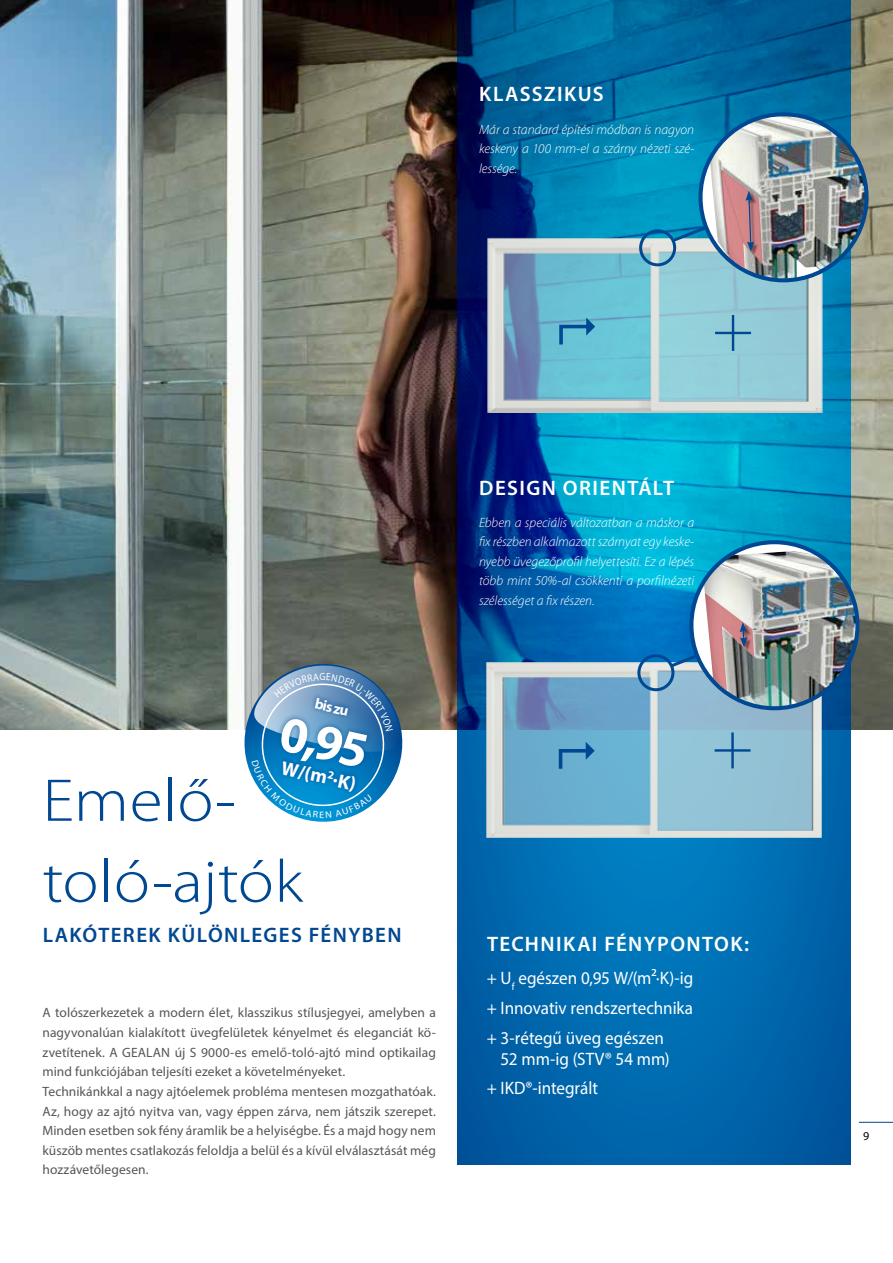
<style>
.page{position:relative;width:893px;height:1263px;background:#fff}
.page>*{position:absolute;margin:0;border:0;box-sizing:border-box;transform-origin:0 0}
.t1{font:300 60.75px/81px "Myriad Pro";letter-spacing:.005em;color:#004891;scale:1.11 1}
.t2{font:700 51px "Myriad Pro";color:#fff}
.t3{font:600 21px "Myriad Pro";letter-spacing:.065em;color:#fff}
.t4{font:600 21px "Myriad Pro";letter-spacing:.065em;color:#004891}
.t5{font:700 19.5px "Myriad Pro";color:#fff}
.t6{font:18px/29.5px "Myriad Pro";letter-spacing:-.005em;color:#fff;text-align:justify;scale:.95 1}
.t7{font:700 15px "Myriad Pro";color:#fff}
.t8{font:13.5px/19.6px "Myriad Pro";letter-spacing:.005em;color:#565655}
.t9{font:italic 300 13.5px/19.6px "Myriad Pro";color:#fff;text-align:justify}
.t10{font:12px "Myriad Pro";color:#000}
.t11{font:10.5px "Myriad Pro";color:#fff;scale:.9 1}
</style>
<div class="page">
<img style="left:0;top:0;width:893px;height:730px">
<svg style="left:457px;top:0;width:393px;height:1165px;background:#006ba9"></svg>
<hr style="left:859px;top:1122px;width:34px;height:1px;background:#004891">
<img style="left:487px;top:662px;width:334px;height:175px">
<svg style="left:559px;top:742px;width:36px;height:27px"></svg>
<svg style="left:715px;top:732px;width:35px;height:36px"></svg>
<img style="left:704px;top:551px;width:153px;height:157px">
<div style="left:637px;top:654px;width:37px;height:37px;border:3px solid #004891;border-radius:50%"></div>
<img style="left:487px;top:238px;width:335px;height:175px">
<svg style="left:559px;top:318px;width:36px;height:26px"></svg>
<svg style="left:715px;top:315px;width:36px;height:36px"></svg>
<img style="left:709px;top:114px;width:158px;height:166px">
<div style="left:698px;top:112px;width:171px;height:170px;border:4px solid #004891;border-radius:50%"></div>
<div style="left:639px;top:229px;width:37px;height:37px;border:3px solid #004891;border-radius:50%"></div>
<img style="left:669px;top:170px;width:118px;height:98px">
<img style="left:667px;top:593px;width:111px;height:98px">
<svg style="left:237px;top:658px;width:173px;height:164px"></svg>
<h3 class="t3" style="left:479px;top:81px;width:126px">KLASSZIKUS</h3>
<p class="t9" style="left:479px;top:119px;width:217px">Már a standard építési módban is nagyon keskeny a 100 mm-el a szárny nézeti szé&shy;lessége.</p>
<p class="t11" style="left:319px;top:670px;width:8px">G</p>
<p class="t7" style="left:317px;top:694px;width:36px;rotate:12deg">bis zu</p>
<h2 class="t2" style="left:287px;top:700px;width:90px;rotate:12deg">0,95</h2>
<h3 class="t5" style="left:284px;top:755px;width:78px;rotate:12deg">W/(m ·K)</h3>
<h1 class="t1" style="left:43px;top:759px;width:236px">Emelő&shy;toló-ajtók</h1>
<h3 class="t4" style="left:43px;top:921px;width:361px">LAKÓTEREK KÜLÖNLEGES FÉNYBEN</h3>
<p class="t8" style="left:43px;top:1003px;width:395px">A tolószerkezetek a modern élet, klasszikus stílusjegyei, amelyben a nagyvonalúan kialakított üvegfelületek kényelmet és eleganciát kö&shy;zvetítenek. A GEALAN új S 9000-es emelő-toló-ajtó mind optikailag mind funkciójában teljesíti ezeket a követelményeket.<br>Technikánkkal a nagy ajtóelemek probléma mentesen mozgathatóak.<br>Az, hogy az ajtó nyitva van, vagy éppen zárva, nem játszik szerepet.<br>Minden esetben sok fény áramlik be a helyiségbe. És a majd hogy nem küszöb mentes csatlakozás feloldja a belül és a kívül elválasztását még hozzávetőlegesen.</p>
<h3 class="t3" style="left:479px;top:475px;width:196px">DESIGN ORIENTÁLT</h3>
<p class="t9" style="left:479px;top:512px;width:217px">Ebben a speciális változatban a máskor a fix részben alkalmazott szárnyat egy keske&shy;nyebb üvegezőprofil helyettesíti. Ez a lépés több mint 50%-al csökkenti a porfilnézeti szélességet a fix részen.</p>
<h3 class="t3" style="left:487px;top:930px;width:263px">TECHNIKAI FÉNYPONTOK:</h3>
<h3 class="t6" style="left:487px;top:963px;width:219px">+ U<sub>f</sub> egészen 0,95 W/(m²·K)-ig + Innovativ rendszertechnika + 3-rétegű üveg egészen</h3>
<h3 class="t6" style="left:487px;top:1043px;width:194px;text-indent:14px">52 mm-ig (STV® 54 mm) + IKD®-integrált</h3>
<p class="t10" style="left:863px;top:1128px;width:8px">9</p>
</div>
